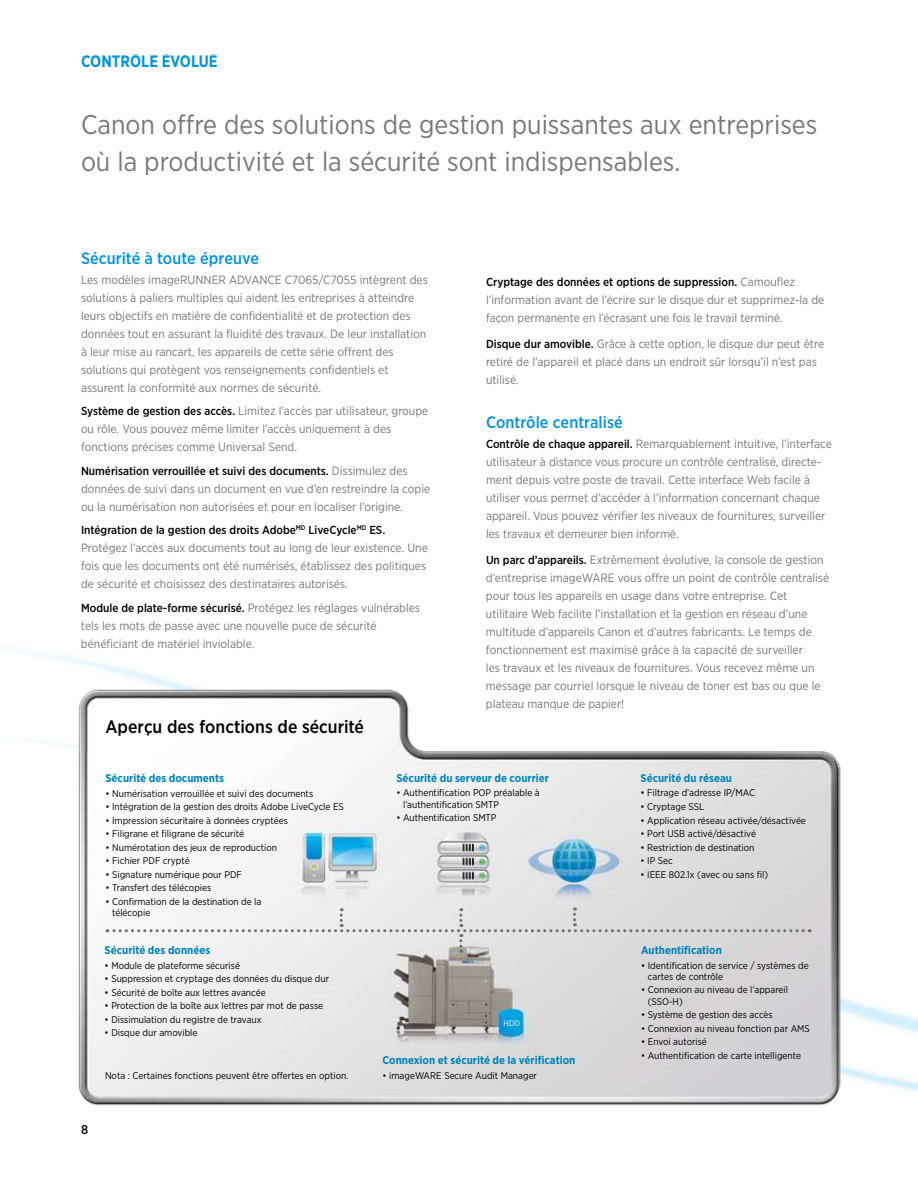
<style>
.page{position:relative;width:918px;height:1188px;background:#fff}
.page>*{position:absolute;margin:0;border:0;box-sizing:border-box;transform-origin:0 0}
.t1{font:27px/37.5px "Gotham Narrow";color:#77787b}
.t2{font:500 18px "Gotham Narrow";color:#000}
.t3{font:500 16.5px "Gotham Narrow";color:#0095da}
.t4{font:700 16.5px "Gotham Narrow";letter-spacing:.005em;color:#0095da;scale:.93 1}
.t5{font:500 12.75px "Gotham Narrow";color:#000}
.t6{font:12px/18px "Gotham Narrow";color:#77787b}
.t7{font:500 11.7px "Gotham Narrow";color:#000}
.t8{font:700 11.25px "Gotham Narrow";color:#0083b8}
.t9{font:700 11.25px "Gotham Narrow";color:#0086b9}
.t10{font:9.75px/11.2px "Gotham Narrow";color:#000}
.t11{font:8.25px "Gotham Narrow";color:#fff}
.s1{font-weight:500;font-size:11.7px;color:#000}
.s2{font-weight:400;font-size:12px;color:#77787b}
</style>
<div class="page">
<img style="left:6px;top:655px;width:912px;height:451px">
<svg style="left:107px;top:908px;width:696px;height:45px"></svg>
<h3 class="t4" style="left:81px;top:51px;width:148px">CONTRÔLE ÉVOLUÉ</h3>
<h1 class="t1" style="left:81px;top:105px;width:738px">Canon offre des solutions de gestion puissantes aux entreprises où la productivité et la sécurité sont indispensables.</h1>
<h3 class="t3" style="left:81px;top:248px;width:180px">Sécurité à toute épreuve</h3>
<p class="t6" style="left:81px;top:271px;width:348px">Les modèles imageRUNNER ADVANCE C7065/C7055 intègrent des solutions à paliers multiples qui aident les entreprises à atteindre leurs objectifs en matière de confidentialité et de protection des données tout en assurant la fluidité des travaux. De leur installation à leur mise au rancart, les appareils de cette série offrent des solutions qui protègent vos renseignements confidentiels et assurent la conformité aux normes de sécurité.</p>
<p class="t6" style="left:81px;top:402px;width:349px"><span class="s1">Système de gestion des accès.</span> Limitez l’accès par utilisateur, groupe ou rôle. Vous pouvez même limiter l’accès uniquement à des fonctions précises comme Universal Send.</p>
<p class="t7" style="left:81px;top:463px;width:328px">Numérisation verrouillée et suivi des documents. <span class="s2">Dissimulez des</span></p>
<p class="t6" style="left:81px;top:479px;width:351px">données de suivi dans un document en vue d’en restreindre la copie ou la numérisation non autorisées et pour en localiser l’origine.</p>
<p class="t7" style="left:81px;top:523px;width:306px">Intégration de la gestion des droits Adobe<sup>MD</sup> LiveCycle<sup>MD</sup> ES.</p>
<p class="t6" style="left:81px;top:539px;width:348px">Protégez l’accès aux documents tout au long de leur existence. Une fois que les documents ont été numérisés, établissez des politiques de sécurité et choisissez des destinataires autorisés.</p>
<p class="t6" style="left:81px;top:598px;width:341px"><span class="s1">Module de plate-forme sécurisé.</span> Protégez les réglages vulnérables tels les mots de passe avec une nouvelle puce de sécurité bénéficiant de matériel inviolable.</p>
<h2 class="t2" style="left:105px;top:715px;width:260px">Aperçu des fonctions de sécurité</h2>
<p class="t7" style="left:486px;top:275px;width:311px">Cryptage des données et options de suppression. <span class="s2">Camouflez</span></p>
<p class="t6" style="left:486px;top:291px;width:340px">l’information avant de l’écrire sur le disque dur et supprimez-la de façon permanente en l’écrasant une fois le travail terminé.</p>
<p class="t6" style="left:486px;top:334px;width:340px"><span class="s1">Disque dur amovible.</span> Grâce à cette option, le disque dur peut être retiré de l’appareil et placé dans un endroit sûr lorsqu’il n’est pas utilisé.</p>
<h3 class="t3" style="left:486px;top:412px;width:138px">Contrôle centralisé</h3>
<p class="t6" style="left:486px;top:435px;width:347px"><span class="s1">Contrôle de chaque appareil.</span> Remarquablement intuitive, l’interface utilisateur à distance vous procure un contrôle centralisé, directe&shy;ment depuis votre poste de travail. Cette interface Web facile à utiliser vous permet d’accéder à l’information concernant chaque appareil. Vous pouvez vérifier les niveaux de fournitures, surveiller les travaux et demeurer bien informé.</p>
<p class="t6" style="left:486px;top:551px;width:345px"><span class="s1">Un parc d’appareils.</span> Extrêmement évolutive, la console de gestion d’entreprise imageWARE vous offre un point de contrôle centralisé pour tous les appareils en usage dans votre entreprise. Cet utilitaire Web facilite l’installation et la gestion en réseau d’une multitude d’appareils Canon et d’autres fabricants. Le temps de fonctionnement est maximisé grâce à la capacité de surveiller<br>les travaux et les niveaux de fournitures. Vous recevez même un message par courriel lorsque le niveau de toner est bas ou que le plateau manque de papier!</p>
<p class="t8" style="left:105px;top:771px;width:120px">Sécurité des documents</p>
<p class="t10" style="left:105px;top:787px;width:209px">• Numérisation verrouillée et suivi des documents</p>
<p class="t10" style="left:105px;top:801px;width:240px">• Intégration de la gestion des droits Adobe LiveCycle ES</p>
<p class="t10" style="left:105px;top:814px;width:184px">• Impression sécuritaire à données cryptées</p>
<p class="t10" style="left:105px;top:828px;width:140px">• Filigrane et filigrane de sécurité</p>
<p class="t10" style="left:105px;top:841px;width:173px">• Numérotation des jeux de reproduction</p>
<p class="t10" style="left:105px;top:855px;width:86px">• Fichier PDF crypté</p>
<p class="t10" style="left:105px;top:868px;width:138px">• Signature numérique pour PDF</p>
<p class="t10" style="left:105px;top:882px;width:107px">• Transfert des télécopies</p>
<p class="t10" style="left:112px;top:895px;width:151px;text-indent:-7px">• Confirmation de la destination de la télécopie</p>
<p class="t8" style="left:105px;top:943px;width:107px">Sécurité des données</p>
<p class="t10" style="left:105px;top:959px;width:137px">• Module de plateforme sécurisé</p>
<p class="t10" style="left:105px;top:973px;width:226px">• Suppression et cryptage des données du disque dur</p>
<p class="t10" style="left:105px;top:986px;width:163px">• Sécurité de boîte aux lettres avancée</p>
<p class="t10" style="left:105px;top:1000px;width:220px">• Protection de la boîte aux lettres par mot de passe</p>
<p class="t10" style="left:105px;top:1013px;width:159px">• Dissimulation du registre de travaux</p>
<p class="t10" style="left:105px;top:1027px;width:94px">• Disque dur amovible</p>
<p class="t10" style="left:105px;top:1070px;width:245px">Nota : Certaines fonctions peuvent être offertes en option.</p>
<p class="t5" style="left:81px;top:1121px;width:9px">8</p>
<p class="t9" style="left:396px;top:771px;width:154px">Sécurité du serveur de courrier</p>
<p class="t10" style="left:403px;top:787px;width:138px;text-indent:-7px">• Authentification POP préalable à l’authentification SMTP</p>
<p class="t10" style="left:396px;top:812px;width:102px">• Authentification SMTP</p>
<p class="t11" style="left:504px;top:1018px;width:18px">HDD</p>
<p class="t8" style="left:382px;top:1053px;width:194px">Connexion et sécurité de la vérification</p>
<p class="t10" style="left:382px;top:1070px;width:156px">• imageWARE Secure Audit Manager</p>
<p class="t9" style="left:640px;top:771px;width:93px">Sécurité du réseau</p>
<p class="t10" style="left:640px;top:787px;width:116px">• Filtrage d’adresse IP/MAC</p>
<p class="t10" style="left:640px;top:801px;width:65px">• Cryptage SSL</p>
<p class="t10" style="left:640px;top:814px;width:167px">• Application réseau activée/désactivée</p>
<p class="t10" style="left:640px;top:828px;width:117px">• Port USB activé/désactivé</p>
<p class="t10" style="left:640px;top:841px;width:116px">• Restriction de destination</p>
<p class="t10" style="left:640px;top:855px;width:34px">• IP Sec</p>
<p class="t10" style="left:640px;top:868px;width:129px">• IEEE 802.1x (avec ou sans fil)</p>
<p class="t8" style="left:641px;top:943px;width:82px">Authentification</p>
<p class="t10" style="left:648px;top:959px;width:162px;text-indent:-7px">• Identification de service / systèmes de cartes de contrôle</p>
<p class="t10" style="left:648px;top:984px;width:142px;text-indent:-7px">• Connexion au niveau de l’appareil (SSO-H)</p>
<p class="t10" style="left:641px;top:1009px;width:133px">• Système de gestion des accès</p>
<p class="t10" style="left:641px;top:1022px;width:170px">• Connexion au niveau fonction par AMS</p>
<p class="t10" style="left:641px;top:1036px;width:67px">• Envoi autorisé</p>
<p class="t10" style="left:641px;top:1049px;width:161px">• Authentification de carte intelligente</p>
</div>
